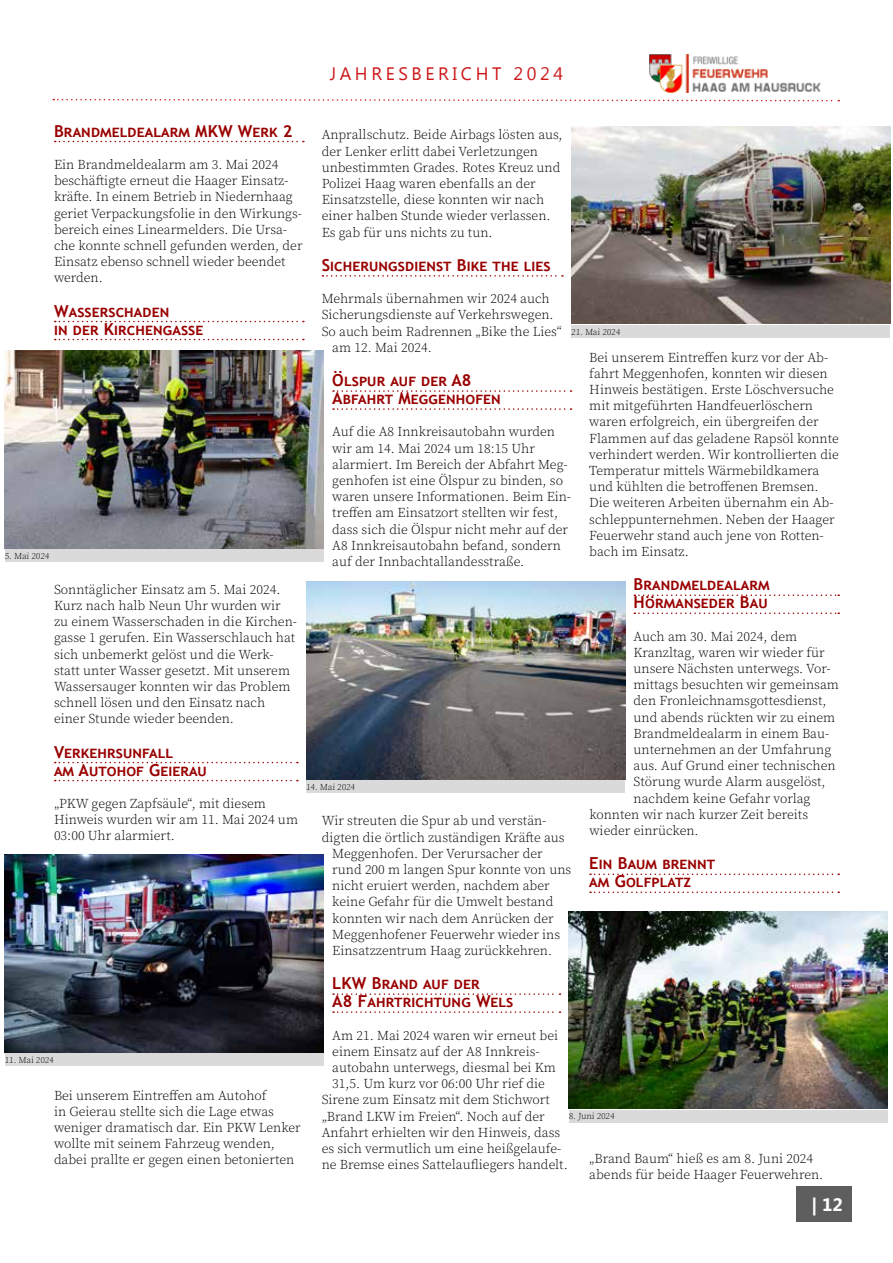
<style>
.page{position:relative;width:893px;height:1263px;background:#fff}
.page>*{position:absolute;margin:0;border:0;box-sizing:border-box;transform-origin:0 0}
.t1{font:18px "Myanmar Text";letter-spacing:.2em;color:#cd1719}
.t2{font:700 18px "Myanmar Text";color:#fff}
.t3{font:700 16.5px/18px "Trebuchet MS";letter-spacing:.01em;color:#900}
.t4{font:300 13.5px/16.2px "Source Serif Pro";color:#000}
.t5{font:300 9px "Source Serif Pro";color:#000}
</style>
<div class="page">
<svg style="left:55px;top:141px;width:249px;height:1px"></svg>
<svg style="left:55px;top:321px;width:249px;height:1px"></svg>
<svg style="left:55px;top:339px;width:249px;height:1px"></svg>
<svg style="left:55px;top:762px;width:243px;height:1px"></svg>
<svg style="left:55px;top:780px;width:243px;height:1px"></svg>
<svg style="left:322px;top:275px;width:241px;height:2px"></svg>
<svg style="left:333px;top:390px;width:239px;height:2px"></svg>
<svg style="left:333px;top:408px;width:239px;height:2px"></svg>
<svg style="left:333px;top:993px;width:227px;height:2px"></svg>
<svg style="left:333px;top:1011px;width:227px;height:2px"></svg>
<svg style="left:634px;top:594px;width:205px;height:2px"></svg>
<svg style="left:634px;top:612px;width:205px;height:2px"></svg>
<svg style="left:590px;top:873px;width:249px;height:2px"></svg>
<svg style="left:590px;top:891px;width:249px;height:2px"></svg>
<img style="left:5px;top:351px;width:319px;height:197px">
<div style="left:5px;top:550px;width:319px;height:12px;background:#dadada"></div>
<img style="left:5px;top:855px;width:319px;height:197px">
<div style="left:5px;top:1054px;width:319px;height:12px;background:#dadada"></div>
<img style="left:569px;top:911px;width:319px;height:197px">
<div style="left:569px;top:1110px;width:319px;height:12px;background:#dadada"></div>
<img style="left:571px;top:126px;width:319px;height:198px">
<div style="left:571px;top:325px;width:319px;height:13px;background:#dadada"></div>
<img style="left:306px;top:581px;width:319px;height:198px">
<div style="left:306px;top:780px;width:319px;height:13px;background:#dadada"></div>
<div style="left:797px;top:1185px;width:55px;height:36px;background:#5e5e5e"></div>
<svg style="left:53px;top:98px;width:786px;height:4px"></svg>
<img style="left:649px;top:54px;width:172px;height:38px">
<h1 class="t1" style="left:330px;top:64px;width:235px">JAHRESBERICHT 2024</h1>
<p class="t3" style="left:54px;top:122px;width:240px">Brandmeldealarm MKW Werk 2</p>
<p class="t4" style="left:54px;top:156px;width:250px">Ein Brandmeldealarm am 3. Mai 2024 beschäftigte erneut die Haager Einsatz&shy;kräfte. In einem Betrieb in Niedernhaag geriet Verpackungsfolie in den Wirkungs&shy;bereich eines Linearmelders. Die Ursa&shy;che konnte schnell gefunden werden, der Einsatz ebenso schnell wieder beendet werden.</p>
<p class="t3" style="left:54px;top:302px;width:151px">Wasserschaden<br>in der Kirchengasse</p>
<p class="t4" style="left:322px;top:127px;width:242px">Anprallschutz. Beide Airbags lösten aus, der Lenker erlitt dabei Verletzungen unbestimmten Grades. Rotes Kreuz und Polizei Haag waren ebenfalls an der Einsatzstelle, diese konnten wir nach einer halben Stunde wieder verlassen.<br>Es gab für uns nichts zu tun.</p>
<p class="t3" style="left:322px;top:256px;width:231px">Sicherungsdienst Bike the lies</p>
<p class="t4" style="left:322px;top:291px;width:230px">Mehrmals übernahmen wir 2024 auch</p>
<p class="t4" style="left:322px;top:307px;width:233px">Sicherungsdienste auf Verkehrswegen.</p>
<p class="t4" style="left:322px;top:323px;width:242px">So auch beim Radrennen „Bike the Lies“</p>
<p class="t4" style="left:332px;top:339px;width:101px">am 12. Mai 2024.</p>
<p class="t3" style="left:332px;top:371px;width:170px">Ölspur auf der A8<br>Abfahrt Meggenhofen</p>
<p class="t4" style="left:332px;top:424px;width:240px">Auf die A8 Innkreisautobahn wurden wir am 14. Mai 2024 um 18:15 Uhr alarmiert. Im Bereich der Abfahrt Meg&shy;genhofen ist eine Ölspur zu binden, so waren unsere Informationen. Beim Ein&shy;treffen am Einsatzort stellten wir fest, dass sich die Ölspur nicht mehr auf der A8 Innkreisautobahn befand, sondern auf der Innbachtallandesstraße.</p>
<p class="t5" style="left:571px;top:326px;width:51px">21. Mai 2024</p>
<p class="t4" style="left:589px;top:349px;width:251px">Bei unserem Eintreffen kurz vor der Ab&shy;fahrt Meggenhofen, konnten wir diesen Hinweis bestätigen. Erste Löschversuche mit mitgeführten Handfeuerlöschern waren erfolgreich, ein übergreifen der Flammen auf das geladene Rapsöl konnte verhindert werden. Wir kontrollierten die Temperatur mittels Wärmebildkamera und kühlten die betroffenen Bremsen.<br>Die weiteren Arbeiten übernahm ein Ab&shy;schleppunternehmen. Neben der Haager Feuerwehr stand auch jene von Rotten&shy;bach im Einsatz.</p>
<p class="t3" style="left:634px;top:575px;width:137px">Brandmeldealarm<br>Hörmanseder Bau</p>
<p class="t4" style="left:634px;top:628px;width:165px">Auch am 30. Mai 2024, dem</p>
<p class="t4" style="left:634px;top:644px;width:193px">Kranzltag, waren wir wieder für</p>
<p class="t4" style="left:634px;top:661px;width:199px">unsere Nächsten unterwegs. Vor-</p>
<p class="t4" style="left:634px;top:677px;width:207px">mittags besuchten wir gemeinsam</p>
<p class="t4" style="left:634px;top:693px;width:194px">den Fronleichnamsgottesdienst,</p>
<p class="t4" style="left:634px;top:709px;width:203px">und abends rückten wir zu einem</p>
<p class="t4" style="left:634px;top:725px;width:197px">Brandmeldealarm in einem Bau-</p>
<p class="t4" style="left:634px;top:742px;width:199px">unternehmen an der Umfahrung</p>
<p class="t4" style="left:634px;top:758px;width:203px">aus. Auf Grund einer technischen</p>
<p class="t4" style="left:634px;top:774px;width:194px">Störung wurde Alarm ausgelöst,</p>
<p class="t4" style="left:634px;top:790px;width:178px">nachdem keine Gefahr vorlag</p>
<p class="t4" style="left:589px;top:806px;width:220px">konnten wir nach kurzer Zeit bereits</p>
<p class="t4" style="left:589px;top:823px;width:111px">wieder einrücken.</p>
<p class="t3" style="left:589px;top:854px;width:126px">Ein Baum brennt am Golfplatz</p>
<p class="t5" style="left:5px;top:550px;width:47px">5. Mai 2024</p>
<p class="t4" style="left:54px;top:581px;width:244px">Sonntäglicher Einsatz am 5. Mai 2024.<br>Kurz nach halb Neun Uhr wurden wir zu einem Wasserschaden in die Kirchen&shy;gasse 1 gerufen. Ein Wasserschlauch hat sich unbemerkt gelöst und die Werk&shy;statt unter Wasser gesetzt. Mit unserem Wassersauger konnten wir das Problem schnell lösen und den Einsatz nach einer Stunde wieder beenden.</p>
<p class="t3" style="left:54px;top:743px;width:154px">Verkehrsunfall<br>am Autohof Geierau</p>
<p class="t4" style="left:54px;top:795px;width:246px">„PKW gegen Zapfsäule“, mit diesem<br>Hinweis wurden wir am 11. Mai 2024 um<br>03:00 Uhr alarmiert.</p>
<p class="t5" style="left:306px;top:781px;width:51px">14. Mai 2024</p>
<p class="t4" style="left:322px;top:813px;width:226px">Wir streuten die Spur ab und verstän-</p>
<p class="t4" style="left:322px;top:829px;width:245px">digten die örtlich zuständigen Kräfte aus</p>
<p class="t4" style="left:332px;top:845px;width:212px">Meggenhofen. Der Verursacher der</p>
<p class="t4" style="left:332px;top:861px;width:241px">rund 200 m langen Spur konnte von uns</p>
<p class="t4" style="left:332px;top:878px;width:219px">nicht eruiert werden, nachdem aber</p>
<p class="t4" style="left:332px;top:894px;width:223px">keine Gefahr für die Umwelt bestand</p>
<p class="t4" style="left:332px;top:910px;width:223px">konnten wir nach dem Anrücken der</p>
<p class="t4" style="left:332px;top:926px;width:229px">Meggenhofener Feuerwehr wieder ins</p>
<p class="t4" style="left:332px;top:942px;width:221px">Einsatzzentrum Haag zurückkehren.</p>
<p class="t3" style="left:332px;top:974px;width:183px">LKW Brand auf der<br>A8 Fahrtrichtung Wels</p>
<p class="t4" style="left:332px;top:1027px;width:227px">Am 21. Mai 2024 waren wir erneut bei</p>
<p class="t4" style="left:332px;top:1043px;width:209px">einem Einsatz auf der A8 Innkreis-</p>
<p class="t4" style="left:332px;top:1059px;width:225px">autobahn unterwegs, diesmal bei Km</p>
<p class="t4" style="left:332px;top:1076px;width:214px">31,5. Um kurz vor 06:00 Uhr rief die</p>
<p class="t4" style="left:322px;top:1092px;width:230px">Sirene zum Einsatz mit dem Stichwort</p>
<p class="t4" style="left:322px;top:1108px;width:225px">„Brand LKW im Freien“. Noch auf der</p>
<p class="t4" style="left:322px;top:1124px;width:240px">Anfahrt erhielten wir den Hinweis, dass</p>
<p class="t4" style="left:322px;top:1140px;width:241px">es sich vermutlich um eine heißgelaufe-</p>
<p class="t4" style="left:322px;top:1157px;width:248px">ne Bremse eines Sattelaufliegers handelt.</p>
<p class="t5" style="left:5px;top:1054px;width:51px">11. Mai 2024</p>
<p class="t4" style="left:54px;top:1087px;width:248px">Bei unserem Eintreffen am Autohof<br>in Geierau stellte sich die Lage etwas weniger dramatisch dar. Ein PKW Lenker wollte mit seinem Fahrzeug wenden, dabei prallte er gegen einen betonierten</p>
<p class="t5" style="left:569px;top:1110px;width:48px">8. Juni 2024</p>
<p class="t4" style="left:589px;top:1150px;width:235px">„Brand Baum“ hieß es am 8. Juni 2024 abends für beide Haager Feuerwehren.</p>
<h1 class="t2" style="left:811px;top:1194px;width:33px">| 12</h1>
</div>
